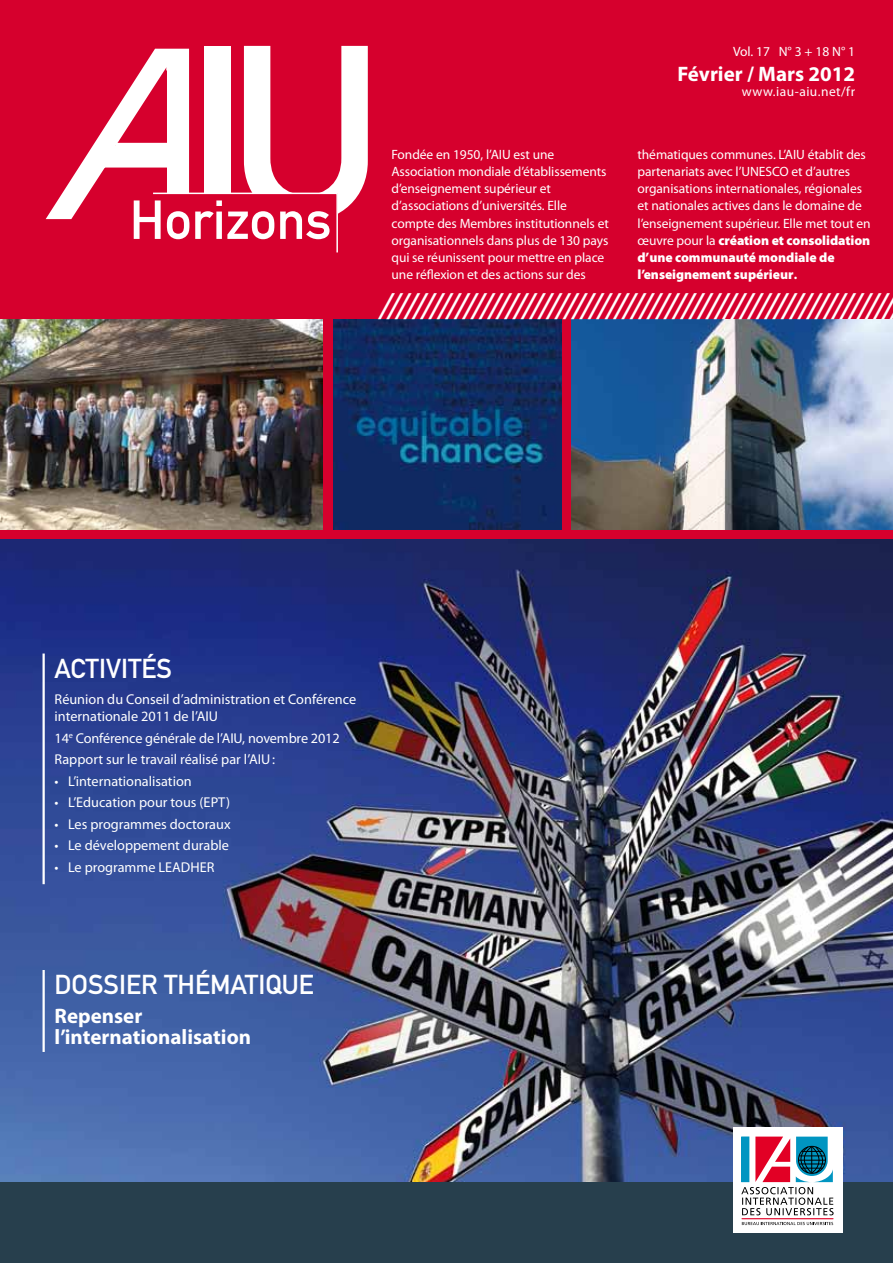
<style>
.page{position:relative;width:893px;height:1263px;background:#fff}
.page>*{position:absolute;margin:0;border:0;box-sizing:border-box;transform-origin:0 0}
.t1{font:italic 36px "DIN Mittelschrift Std";color:#fff}
.t2{font:27px "DIN Mittelschrift Std";color:#fff}
.t3{font:700 21px/21px "Myriad Pro";color:#fff}
.t4{font:14.25px/17.2px "Myriad Pro";color:#fff}
.t5{font:13.5px/17.2px "Myriad Pro";letter-spacing:-.005em;color:#fff}
.t6{font:13.5px "Myriad Pro";letter-spacing:.035em;color:#fff}
.s1{font-weight:900}
.s2{font-weight:700}
</style>
<div class="page">
<img style="left:0;top:539px;width:893px;height:644px">
<div style="left:0;top:316px;width:893px;height:223px;background:#d6002d"></div>
<img style="left:333px;top:319px;width:229px;height:210px">
<img style="left:572px;top:319px;width:321px;height:210px">
<hr style="left:43px;top:653px;width:2px;height:231px;background:#fff">
<hr style="left:43px;top:970px;width:2px;height:82px;background:#fff">
<div style="left:0;top:1183px;width:893px;height:80px;background:#273f4d"></div>
<div style="left:733px;top:1127px;width:109px;height:106px;background:#fff"></div>
<svg style="left:741px;top:1215px;width:93px;height:11px"></svg>
<hr style="left:742px;top:1218px;width:91px;height:1px;background:#e20025">
<svg style="left:742px;top:1222px;width:91px;height:3px"></svg>
<svg style="left:741px;top:1137px;width:93px;height:78px"></svg>
<img style="left:0;top:319px;width:322px;height:210px">
<div style="left:0;top:0;width:893px;height:319px;background:#d6002d"></div>
<svg style="left:45px;top:46px;width:323px;height:207px"></svg>
<p class="t5" style="left:733px;top:43px;width:124px">Vol. 17 N° 3 + 18 N° 1</p>
<h3 class="t3" style="left:677px;top:63px;width:179px">Février / Mars 2012</h3>
<p class="t6" style="left:742px;top:83px;width:115px">www.iau-aiu.net/fr</p>
<p class="t5" style="left:392px;top:145px;width:219px">Fondée en 1950, l’AIU est une Association mondiale d’établissements d’enseignement supérieur et d’associations d’universités. Elle compte des Membres institutionnels et organisationnels dans plus de 130 pays qui se réunissent pour mettre en place une réflexion et des actions sur des</p>
<p class="t5" style="left:637px;top:145px;width:235px">thématiques communes. L’AIU établit des partenariats avec l’UNESCO et d’autres organisations internationales, régionales et nationales actives dans le domaine de l’enseignement supérieur. Elle met tout en œuvre pour la <span class="s1">création et consolidation d’une communauté mondiale de l’enseignement supérieur</span><span class="s2">.</span></p>
<h1 class="t1" style="left:378px;top:285px;width:526px">/////////////////////////////////////////////////////////////</h1>
<h2 class="t2" style="left:55px;top:653px;width:119px">ACTIVITÉS</h2>
<p class="t4" style="left:55px;top:690px;width:303px">Réunion du Conseil d’administration et Conférence internationale 2011 de l’AIU</p>
<p class="t4" style="left:55px;top:727px;width:287px;line-height:21.5px">14<sup>e</sup> Conférence générale de l’AIU, novembre 2012<br>Rapport sur le travail réalisé par l’AIU:</p>
<p class="t4" style="left:55px;top:772px;width:139px">• L’internationalisation</p>
<p class="t4" style="left:55px;top:793px;width:177px">• L’Education pour tous (EPT)</p>
<p class="t4" style="left:55px;top:815px;width:177px">• Les programmes doctoraux</p>
<p class="t4" style="left:55px;top:836px;width:176px">• Le développement durable</p>
<p class="t4" style="left:55px;top:858px;width:161px">• Le programme LEADHER</p>
<h2 class="t2" style="left:55px;top:968px;width:261px">DOSSIER THÉMATIQUE</h2>
<h3 class="t3" style="left:55px;top:1005px;width:198px">Repenser l’internationalisation</h3>
</div>
